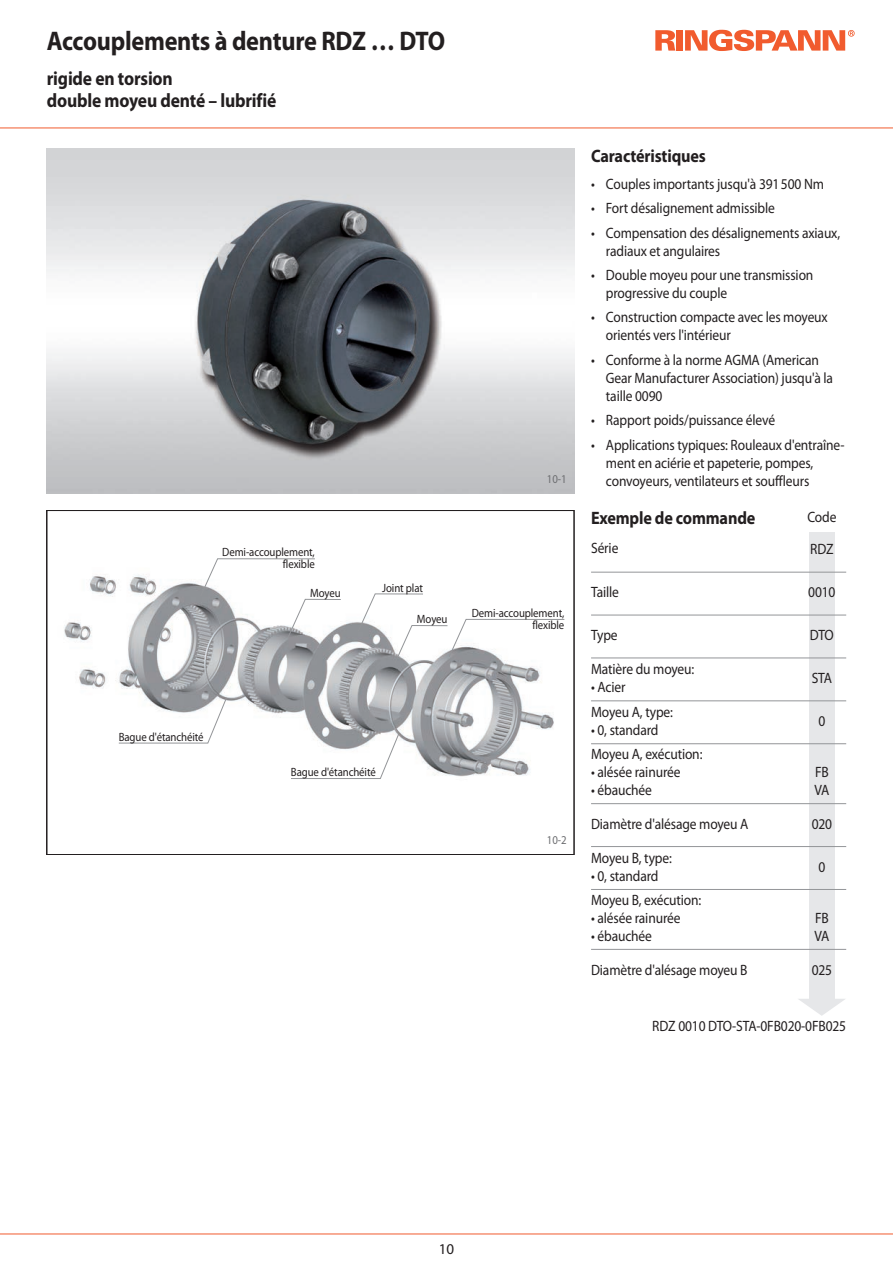
<style>
.page{position:relative;width:893px;height:1263px;background:#fff}
.page>*{position:absolute;margin:0;border:0;box-sizing:border-box;transform-origin:0 0}
.t1{font:700 27px "Myriad Pro";letter-spacing:-.01em;color:#231f20;scale:.9 1}
.t2{font:700 19.5px/22.2px "Myriad Pro";letter-spacing:-.01em;color:#231f20;scale:.9 1}
.t3{font:700 18px "Myriad Pro";letter-spacing:-.01em;color:#231f20;scale:.9 1}
.t4{font:15px/18px "Myriad Pro";letter-spacing:-.01em;color:#231f20;scale:.9 1}
.t5{font:15px "Myriad Pro";letter-spacing:-.01em;color:#231f20}
.t6{font:12px/12px "Myriad Pro";letter-spacing:-.01em;color:#231f20;text-align:right;scale:.9 1}
.t7{font:12px "Myriad Pro";color:#6c6d70;scale:.9 1}
</style>
<div class="page">
<img style="left:64px;top:574px;width:490px;height:203px">
<div style="left:47px;top:510px;width:527px;height:345px;border:2px solid #231f20"></div>
<svg style="left:675px;top:30px;width:2px;height:21px"></svg>
<svg style="left:655px;top:30px;width:20px;height:21px"></svg>
<div style="left:677px;top:30px;width:6px;height:21px;background:#f15b2e"></div>
<svg style="left:685px;top:30px;width:170px;height:21px"></svg>
<hr style="left:0;top:128px;width:893px;height:1px;background:#f15b2e">
<hr style="left:0;top:1233px;width:893px;height:1px;background:#f15b2e">
<img style="left:47px;top:149px;width:527px;height:344px">
<div style="left:809px;top:532px;width:25px;height:469px;background:#e6e7e9"></div>
<svg style="left:798px;top:999px;width:47px;height:17px"></svg>
<hr style="left:591px;top:572px;width:255px;height:1px;background:#939598">
<hr style="left:591px;top:615px;width:255px;height:1px;background:#939598">
<hr style="left:591px;top:658px;width:255px;height:1px;background:#939598">
<hr style="left:591px;top:701px;width:255px;height:1px;background:#939598">
<hr style="left:591px;top:743px;width:255px;height:1px;background:#939598">
<hr style="left:591px;top:803px;width:255px;height:1px;background:#939598">
<hr style="left:591px;top:846px;width:255px;height:1px;background:#939598">
<hr style="left:591px;top:889px;width:255px;height:1px;background:#939598">
<hr style="left:591px;top:949px;width:255px;height:1px;background:#939598">
<svg style="left:200px;top:558px;width:142px;height:80px"></svg>
<svg style="left:357px;top:593px;width:208px;height:71px"></svg>
<svg style="left:118px;top:697px;width:109px;height:47px"></svg>
<svg style="left:290px;top:733px;width:110px;height:46px"></svg>
<h1 class="t1" style="left:47px;top:31px;width:444px">Accouplements à denture RDZ … DTO</h1>
<h2 class="t2" style="left:47px;top:69px;width:257px">rigide en torsion<br>double moyeu denté – lubrifié</h2>
<p class="t6" style="left:222px;top:547px;width:104px">Demi-accouplement, flexible</p>
<p class="t6" style="left:310px;top:588px;width:35px">Moyeu</p>
<p class="t6" style="left:382px;top:582px;width:47px">Joint plat</p>
<p class="t6" style="left:417px;top:614px;width:35px">Moyeu</p>
<p class="t6" style="left:119px;top:731px;width:96px">Bague d'étanchéité</p>
<p class="t6" style="left:291px;top:767px;width:96px">Bague d'étanchéité</p>
<p class="t7" style="left:547px;top:474px;width:23px">10-1</p>
<p class="t6" style="left:472px;top:608px;width:104px">Demi-accouplement, flexible</p>
<p class="t7" style="left:547px;top:836px;width:23px">10-2</p>
<p class="t3" style="left:591px;top:150px;width:129px">Caractéristiques</p>
<p class="t4" style="left:591px;top:176px;width:261px">• Couples importants jusqu'à 391 500 Nm</p>
<p class="t4" style="left:591px;top:200px;width:206px">• Fort désalignement admissible</p>
<p class="t4" style="left:606px;top:225px;width:262px;text-indent:-15px">• Compensation des désalignements axiaux, radiaux et angulaires</p>
<p class="t4" style="left:606px;top:267px;width:232px;text-indent:-15px">• Double moyeu pour une transmission progressive du couple</p>
<p class="t4" style="left:606px;top:310px;width:248px;text-indent:-15px">• Construction compacte avec les moyeux orientés vers l'intérieur</p>
<p class="t4" style="left:606px;top:352px;width:254px;text-indent:-15px">• Conforme à la norme AGMA (American<br>Gear Manufacturer Association) jusqu'à la taille 0090</p>
<p class="t4" style="left:591px;top:412px;width:206px">• Rapport poids/puissance élevé</p>
<p class="t4" style="left:606px;top:437px;width:267px;text-indent:-15px">• Applications typiques: Rouleaux d'entraîne&shy;ment en aciérie et papeterie, pompes, convoyeurs, ventilateurs et souffleurs</p>
<p class="t3" style="left:591px;top:511px;width:184px">Exemple de commande</p>
<p class="t4" style="left:807px;top:509px;width:34px">Code</p>
<p class="t4" style="left:591px;top:540px;width:32px">Série</p>
<p class="t4" style="left:810px;top:542px;width:28px">RDZ</p>
<p class="t4" style="left:591px;top:584px;width:33px">Taille</p>
<p class="t4" style="left:808px;top:584px;width:32px">0010</p>
<p class="t4" style="left:591px;top:627px;width:31px">Type</p>
<p class="t4" style="left:810px;top:627px;width:28px">DTO</p>
<p class="t4" style="left:591px;top:661px;width:116px">Matière du moyeu:</p>
<p class="t4" style="left:591px;top:679px;width:40px">• Acier</p>
<p class="t4" style="left:812px;top:670px;width:24px">STA</p>
<p class="t4" style="left:591px;top:704px;width:92px">Moyeu A, type:</p>
<p class="t4" style="left:591px;top:722px;width:76px">• 0, standard</p>
<p class="t4" style="left:591px;top:747px;width:125px">Moyeu A, exécution:</p>
<p class="t4" style="left:591px;top:765px;width:101px">• alésée rainurée</p>
<p class="t4" style="left:591px;top:783px;width:69px">• ébauchée</p>
<p class="t4" style="left:818px;top:713px;width:9px">0</p>
<p class="t4" style="left:814px;top:765px;width:18px">FB<br>VA</p>
<p class="t4" style="left:591px;top:816px;width:176px">Diamètre d'alésage moyeu A</p>
<p class="t4" style="left:812px;top:816px;width:24px">020</p>
<p class="t4" style="left:591px;top:850px;width:91px">Moyeu B, type:</p>
<p class="t4" style="left:591px;top:868px;width:76px">• 0, standard</p>
<p class="t4" style="left:818px;top:859px;width:9px">0</p>
<p class="t4" style="left:591px;top:892px;width:124px">Moyeu B, exécution:</p>
<p class="t4" style="left:591px;top:910px;width:101px">• alésée rainurée</p>
<p class="t4" style="left:591px;top:928px;width:69px">• ébauchée</p>
<p class="t4" style="left:814px;top:910px;width:18px">FB<br>VA</p>
<p class="t4" style="left:591px;top:962px;width:175px">Diamètre d'alésage moyeu B</p>
<p class="t4" style="left:812px;top:962px;width:24px">025</p>
<p class="t4" style="left:652px;top:1018px;width:217px">RDZ 0010 DTO-STA-0FB020-0FB025</p>
<p class="t5" style="left:439px;top:1244px;width:17px">10</p>
</div>
